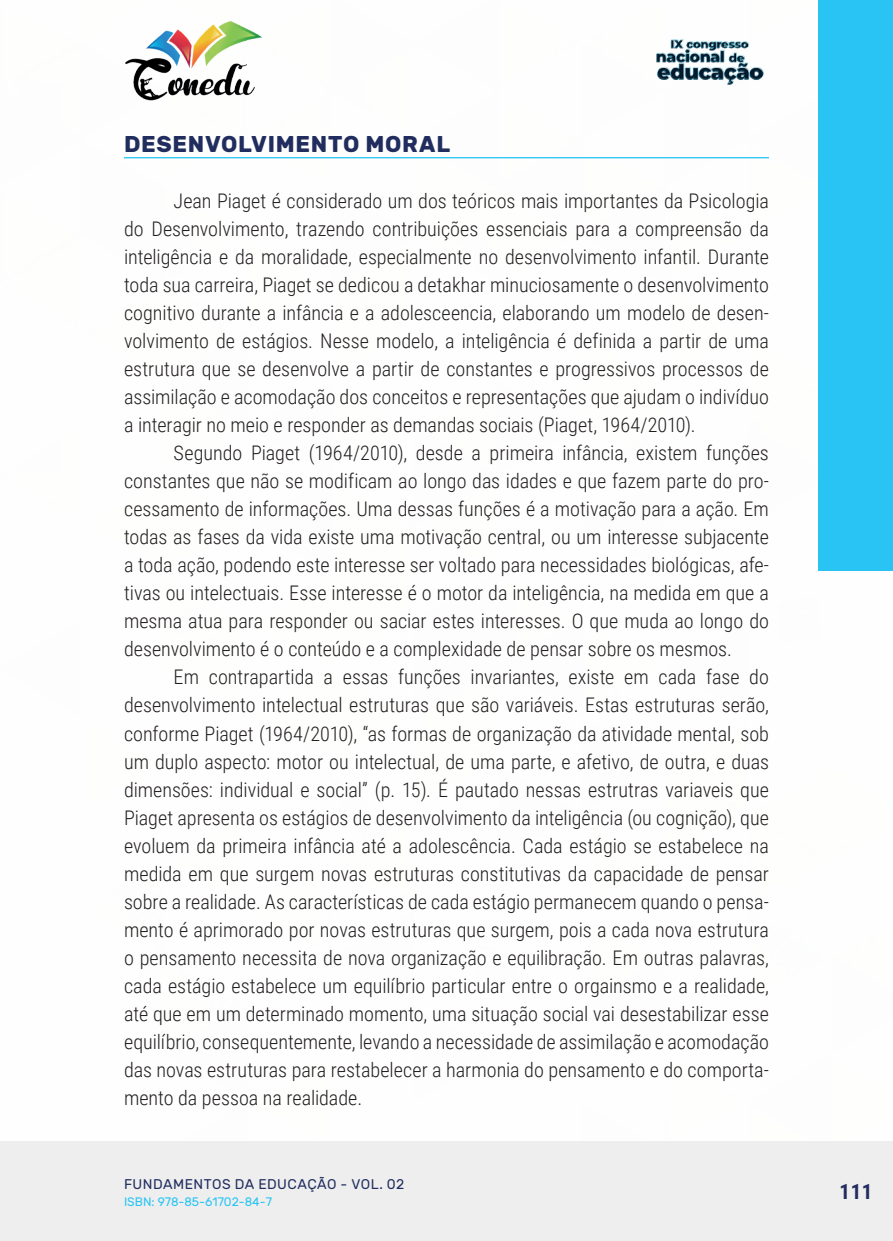
<style>
.page{position:relative;width:893px;height:1241px;background:#fff}
.page>*{position:absolute;margin:0;border:0;box-sizing:border-box;transform-origin:0 0}
._10_SUBTITULO{font:700 22.75px "Rubik";letter-spacing:.03em;color:#202d5e}
.t1{font:700 21px "Roboto Condensed";color:#202d5e}
._9_CORPO{font:300 20.12px/28px "Roboto Condensed";color:#231f20;text-align:justify}
.t2{font:14px "Rubik";letter-spacing:.03em;color:#202d5e}
.t3{font:12.25px "Rubik";color:#29c4f3}
</style>
<div class="page">
<div style="left:0;top:1141px;width:893px;height:99px;background:#eeeeef"></div>
<div style="left:819px;top:0;width:74px;height:570px;background:#29c4f3"></div>
<img style="left:125px;top:20px;width:137px;height:81px">
<img style="left:656px;top:39px;width:108px;height:46px">
<hr style="left:124px;top:157px;width:645px;height:1px;background:#29c4f3">
<p class="_10_SUBTITULO" style="left:124px;top:131px;width:328px">DESENVOLVIMENTO MORAL</p>
<p class="_9_CORPO" style="left:124px;top:186px;width:646px;text-indent:50px">Jean Piaget é considerado um dos teóricos mais importantes da Psicologia do Desenvolvimento, trazendo contribuições essenciais para a compreensão da inteligência e da moralidade, especialmente no desenvolvimento infantil. Durante toda sua carreira, Piaget se dedicou a detakhar minuciosamente o desenvolvimento cognitivo durante a infância e a adolesceencia, elaborando um modelo de desen&shy;volvimento de estágios. Nesse modelo, a inteligência é definida a partir de uma estrutura que se desenvolve a partir de constantes e progressivos processos de assimilação e acomodação dos conceitos e representações que ajudam o indivíduo a interagir no meio e responder as demandas sociais (Piaget, 1964/2010).</p>
<p class="_9_CORPO" style="left:124px;top:438px;width:646px;text-indent:50px">Segundo Piaget (1964/2010), desde a primeira infância, existem funções constantes que não se modificam ao longo das idades e que fazem parte do pro&shy;cessamento de informações. Uma dessas funções é a motivação para a ação. Em todas as fases da vida existe uma motivação central, ou um interesse subjacente a toda ação, podendo este interesse ser voltado para necessidades biológicas, afe&shy;tivas ou intelectuais. Esse interesse é o motor da inteligência, na medida em que a mesma atua para responder ou saciar estes interesses. O que muda ao longo do desenvolvimento é o conteúdo e a complexidade de pensar sobre os mesmos.</p>
<p class="_9_CORPO" style="left:124px;top:662px;width:646px;text-indent:50px">Em contrapartida a essas funções invariantes, existe em cada fase do desenvolvimento intelectual estruturas que são variáveis. Estas estruturas serão, conforme Piaget (1964/2010), “as formas de organização da atividade mental, sob um duplo aspecto: motor ou intelectual, de uma parte, e afetivo, de outra, e duas dimensões: individual e social” (p. 15). É pautado nessas estrutras variaveis que Piaget apresenta os estágios de desenvolvimento da inteligência (ou cognição), que evoluem da primeira infância até a adolescência. Cada estágio se estabelece na medida em que surgem novas estruturas constitutivas da capacidade de pensar sobre a realidade. As características de cada estágio permanecem quando o pensa&shy;mento é aprimorado por novas estruturas que surgem, pois a cada nova estrutura o pensamento necessita de nova organização e equilibração. Em outras palavras, cada estágio estabelece um equilíbrio particular entre o orgainsmo e a realidade, até que em um determinado momento, uma situação social vai desestabilizar esse equilíbrio, consequentemente, levando a necessidade de assimilação e acomodação das novas estruturas para restabelecer a harmonia do pensamento e do comporta&shy;mento da pessoa na realidade.</p>
<p class="t2" style="left:124px;top:1175px;width:282px">FUNDAMENTOS DA EDUCAÇÃO - VOL. 02</p>
<p class="t3" style="left:124px;top:1194px;width:149px">ISBN: 978-85-61702-84-7</p>
<p class="t1" style="left:839px;top:1176px;width:34px">111</p>
</div>
